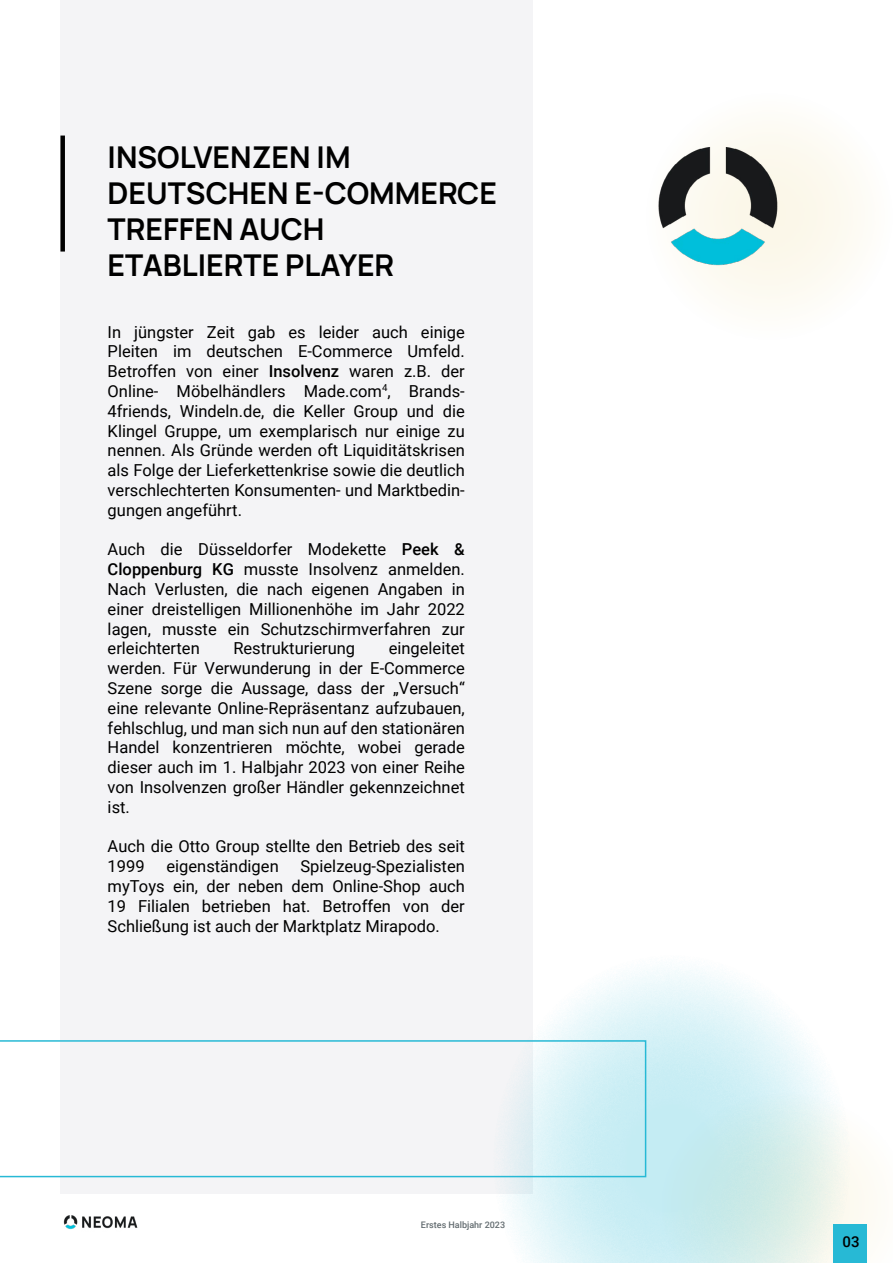
<style>
.page{position:relative;width:893px;height:1263px;background:#fff}
.page>*{position:absolute;margin:0;border:0;box-sizing:border-box;transform-origin:0 0}
.t1{font:200 30px/36px "Manrope";color:#000}
.t2{font:16.5px/19.8px "Roboto";color:#000;text-align:justify}
.t3{font:500 15px "Roboto";color:#000}
.t4{font:500 9px "Roboto";color:#636c70}
.s1{font-weight:500}
</style>
<div class="page">
<div style="left:646px;top:93px;width:247px;height:247px;background:#fdfcf6;border-radius:50%"></div>
<div style="left:850px;top:1151px;width:24px;height:83px;background:#fdfbf3"></div>
<div style="left:61px;top:0;width:472px;height:1193px;background:#f0f0f3"></div>
<div style="left:60px;top:136px;width:5px;height:116px;background:#000"></div>
<div style="left:834px;top:1225px;width:33px;height:38px;background:#27b9d5"></div>
<img style="left:658px;top:147px;width:127px;height:119px">
<img style="left:63px;top:1215px;width:75px;height:14px">
<svg style="left:493px;top:965px;width:357px;height:298px"></svg>
<svg style="left:0;top:1040px;width:646px;height:137px"></svg>
<h1 class="t1" style="left:108px;top:137px;width:391px">INSOLVENZEN IM<br>DEUTSCHEN E-COMMERCE<br>TREFFEN AUCH<br>ETABLIERTE PLAYER</h1>
<p class="t2" style="left:108px;top:321px;width:359px">In jüngster Zeit gab es leider auch einige Pleiten im deutschen E-Commerce Umfeld.<br>Betroffen von einer <span class="s1">Insolvenz</span> waren z.B. der Online- Möbelhändlers Made.com<sup>4</sup>, Brands-4friends, Windeln.de, die Keller Group und die Klingel Gruppe, um exemplarisch nur einige zu nennen. Als Gründe werden oft Liquiditätskrisen als Folge der Lieferkettenkrise sowie die deutlich verschlechterten Konsumenten- und Marktbedin&shy;gungen angeführt.</p>
<p class="t2" style="left:108px;top:539px;width:359px">Auch die Düsseldorfer Modekette <span class="s1">Peek &amp; Cloppenburg KG</span> musste Insolvenz anmelden.<br>Nach Verlusten, die nach eigenen Angaben in einer dreistelligen Millionenhöhe im Jahr 2022 lagen, musste ein Schutzschirmverfahren zur erleichterten</p>
<p class="t2" style="left:108px;top:638px;width:359px;text-indent:281px">eingeleitet werden. Für Verwunderung in der E-Commerce Szene sorge die Aussage, dass der „Versuch“ eine relevante Online-Repräsentanz aufzubauen, fehlschlug, und man sich nun auf den stationären Handel konzentrieren möchte, wobei gerade dieser auch im 1. Halbjahr 2023 von einer Reihe von Insolvenzen großer Händler gekennzeichnet ist.</p>
<p class="t2" style="left:108px;top:836px;width:359px">Auch die Otto Group stellte den Betrieb des seit<br>1999</p>
<p class="t2" style="left:233px;top:638px;width:123px">Restrukturierung</p>
<p class="t2" style="left:108px;top:856px;width:359px;text-indent:193px">Spielzeug-Spezialisten myToys ein, der neben dem Online-Shop auch 19 Filialen betrieben hat. Betroffen von der Schließung ist auch der Marktplatz Mirapodo.</p>
<p class="t2" style="left:166px;top:856px;width:114px">eigenständigen</p>
<p class="t4" style="left:421px;top:1219px;width:86px">Erstes Halbjahr 2023</p>
<p class="t3" style="left:843px;top:1231px;width:19px">03</p>
</div>
